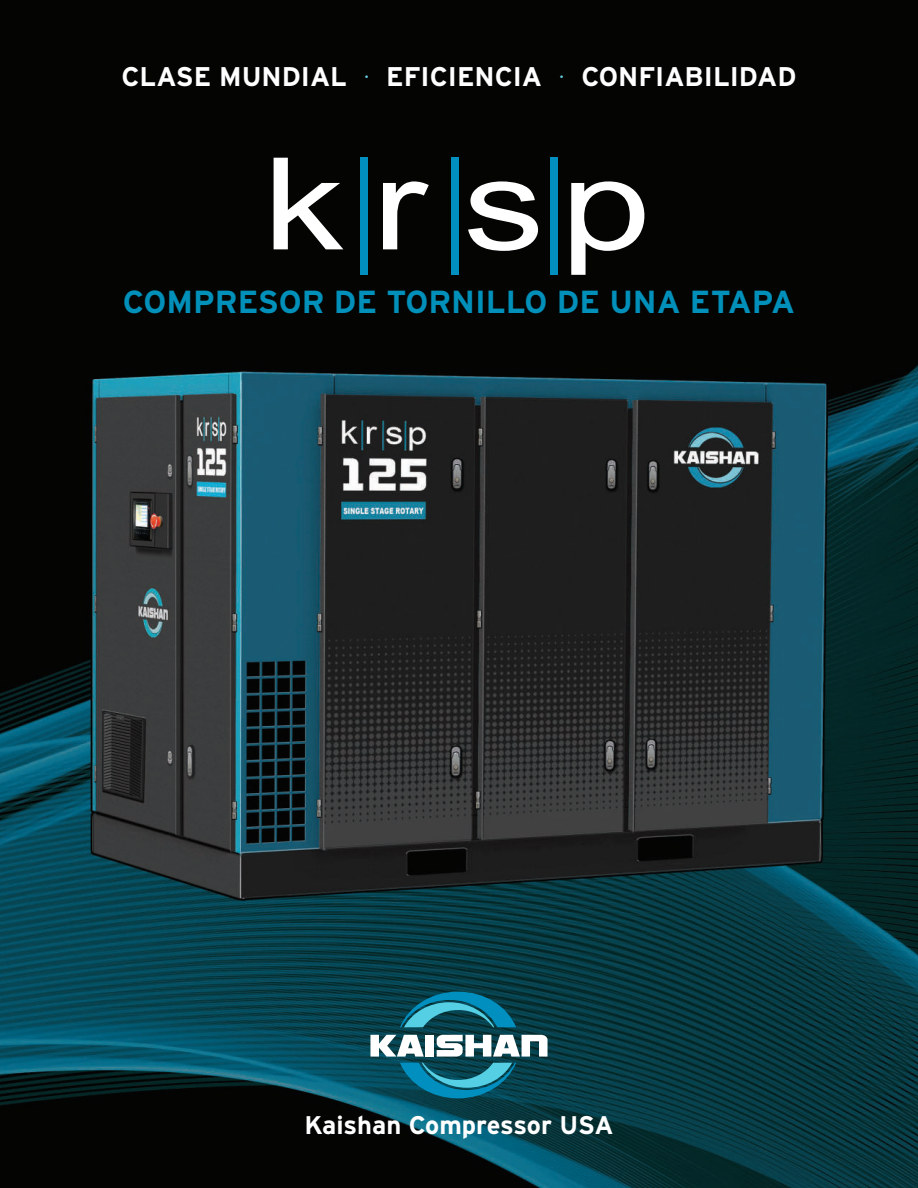
<style>
.page{position:relative;width:918px;height:1188px;background:#fff}
.page>*{position:absolute;margin:0;border:0;box-sizing:border-box;transform-origin:0 0}
.t1{font:700 31.95px "Interstate";color:#0090ba}
.t2{font:700 27px "Interstate";color:#fff}
.t3{font:700 25.5px "Interstate";color:#fff}
.s1{font-family:"Futura BT";font-weight:300;color:#63cbdf}
</style>
<div class="page">
<img style="left:0;top:0;width:918px;height:1188px">
<svg style="left:400px;top:992px;width:116px;height:35px;background:#136e84"></svg>
<svg style="left:400px;top:1063px;width:116px;height:35px;background:#13728a"></svg>
<svg style="left:370px;top:1035px;width:54px;height:22px"></svg>
<div style="left:425px;top:1035px;width:9px;height:22px;background:#fff"></div>
<svg style="left:437px;top:1035px;width:111px;height:22px"></svg>
<div style="left:360px;top:158px;width:7px;height:117px;background:#008fbe"></div>
<div style="left:452px;top:158px;width:7px;height:117px;background:#008fbe"></div>
<div style="left:551px;top:158px;width:7px;height:117px;background:#008fbe"></div>
<svg style="left:274px;top:158px;width:69px;height:91px"></svg>
<svg style="left:383px;top:181px;width:46px;height:68px"></svg>
<svg style="left:468px;top:181px;width:70px;height:70px"></svg>
<svg style="left:571px;top:181px;width:73px;height:94px"></svg>
<p class="t2" style="left:122px;top:62px;width:676px">CLASE MUNDIAL <span class="s1">·</span> EFICIENCIA <span class="s1">·</span> CONFIABILIDAD</p>
<p class="t1" style="left:123px;top:284px;width:674px">COMPRESOR DE TORNILLO DE UNA ETAPA</p>
<p class="t3" style="left:304px;top:1111px;width:311px">Kaishan Compressor USA</p>
</div>
